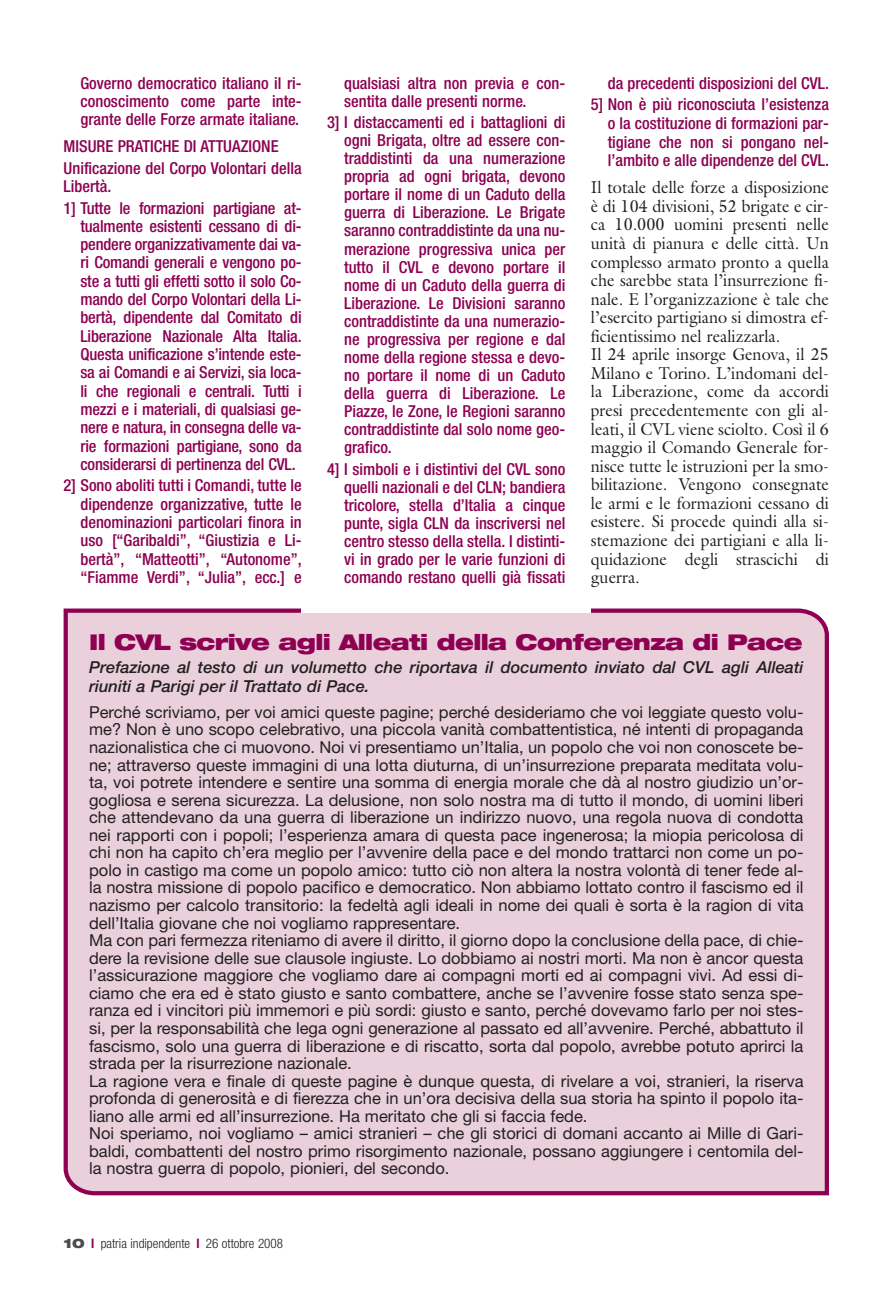
<style>
.page{position:relative;width:893px;height:1297px;background:#fff}
.page>*{position:absolute;margin:0;border:0;box-sizing:border-box;transform-origin:0 0}
.t1{font:900 expanded 21.75px "Helvetica Neue";letter-spacing:-.03em;color:#8d0052}
.t2{font:17.25px/18.6px "Galliard";color:#231f20;scale:.94 1}
.t3{font:16.5px/17.5px "Helvetica Neue";color:#231f20}
.t4{font:500 condensed 16.5px/18px "Helvetica Neue";color:#8d0052;text-align:justify}
.t5{font:italic 500 16.5px/18.8px "Helvetica Neue";color:#231f20}
.t6{font:300 condensed 13.2px "Helvetica Neue";color:#231f20}
.s1{font-weight:900;font-stretch:expanded;color:#4b4c4d}
.s2{font-weight:700;color:#8d0052}
</style>
<div class="page">
<div style="left:64px;top:608px;width:765px;height:587px;background:#e9d0db"></div>
<div style="left:302px;top:608px;width:289px;height:5px;background:#fff"></div>
<p class="t4" style="left:80px;top:75px;width:223px">Governo democratico italiano il ri&shy;conoscimento come parte inte&shy;grante delle Forze armate italiane.</p>
<p class="t4" style="left:64px;top:137px;width:240px;line-height:21.5px">MISURE PRATICHE DI ATTUAZIONE<br>Unificazione del Corpo Volontari della</p>
<p class="t4" style="left:64px;top:177px;width:240px;line-height:21.5px">Libertà.<br>1] Tutte le formazioni partigiane at-</p>
<p class="t4" style="left:80px;top:218px;width:223px">tualmente esistenti cessano di di&shy;pendere organizzativamente dai va&shy;ri Comandi generali e vengono po&shy;ste a tutti gli effetti sotto il solo Co&shy;mando del Corpo Volontari della Li&shy;bertà, dipendente dal Comitato di Liberazione Nazionale Alta Italia.<br>Questa unificazione s’intende este&shy;sa ai Comandi e ai Servizi, sia loca&shy;li che regionali e centrali. Tutti i mezzi e i materiali, di qualsiasi ge&shy;nere e natura, in consegna delle va&shy;rie formazioni partigiane, sono da considerarsi di pertinenza del CVL.</p>
<p class="t4" style="left:80px;top:478px;width:223px;text-indent:-17px">2] Sono aboliti tutti i Comandi, tutte le dipendenze organizzative, tutte le denominazioni particolari finora in uso [“Garibaldi”, “Giustizia e Li&shy;bertà”, “Matteotti”, “Autonome”, “Fiamme Verdi”, “Julia”, ecc.] e</p>
<p class="t4" style="left:344px;top:75px;width:223px">qualsiasi altra non previa e con&shy;sentita dalle presenti norme.</p>
<p class="t4" style="left:344px;top:115px;width:223px;text-indent:-17px">3] I distaccamenti ed i battaglioni di ogni Brigata, oltre ad essere con&shy;traddistinti da una numerazione propria ad ogni brigata, devono portare il nome di un Caduto della guerra di Liberazione. Le Brigate saranno contraddistinte da una nu&shy;merazione progressiva unica per tutto il CVL e devono portare il nome di un Caduto della guerra di Liberazione. Le Divisioni saranno contraddistinte da una numerazio&shy;ne progressiva per regione e dal nome della regione stessa e devo&shy;no portare il nome di un Caduto della guerra di Liberazione. Le Piazze, le Zone, le Regioni saranno contraddistinte dal solo nome geo&shy;grafico.</p>
<p class="t4" style="left:344px;top:461px;width:223px;text-indent:-17px">4] I simboli e i distintivi del CVL sono quelli nazionali e del CLN; bandiera tricolore, stella d’Italia a cinque punte, sigla CLN da inscriversi nel centro stesso della stella. I distinti&shy;vi in grado per le varie funzioni di comando restano quelli già fissati</p>
<p class="t4" style="left:591px;top:73px;width:240px;line-height:21.8px;text-align:right">da precedenti disposizioni del CVL.<br>5] Non è più riconosciuta l’esistenza</p>
<p class="t4" style="left:608px;top:115px;width:223px;line-height:18.6px">o la costituzione di formazioni par&shy;tigiane che non si pongano nel&shy;l’ambito e alle dipendenze del CVL.</p>
<p class="t2" style="left:591px;top:180px;width:255px">Il totale delle forze a disposizione è di 104 divisioni, 52 brigate e cir&shy;ca 10.000 uomini presenti nelle unità di pianura e delle città. Un complesso armato pronto a quella che sarebbe stata l’insurrezione fi&shy;nale. E l’organizzazione è tale che l’esercito partigiano si dimostra ef&shy;ficientissimo nel realizzarla.<br>Il 24 aprile insorge Genova, il 25<br>Milano e Torino. L’indomani del&shy;la Liberazione, come da accordi presi precedentemente con gli al&shy;leati, il CVL viene sciolto. Così il 6 maggio il Comando Generale for&shy;nisce tutte le istruzioni per la smo&shy;bilitazione. Vengono consegnate le armi e le formazioni cessano di esistere. Si procede quindi alla si&shy;stemazione dei partigiani e alla li&shy;quidazione degli strascichi di guerra.</p>
<h1 class="t1" style="left:89px;top:634px;width:715px">Il CVL scrive agli Alleati della Conferenza di Pace</h1>
<p class="t5" style="left:89px;top:659px;width:716px">Prefazione al testo di un volumetto che riportava il documento inviato dal CVL agli Alleati riuniti a Parigi per il Trattato di Pace.</p>
<p class="t3" style="left:89px;top:705px;width:716px">Perché scriviamo, per voi amici queste pagine; perché desideriamo che voi leggiate questo volu&shy;me? Non è uno scopo celebrativo, una piccola vanità combattentistica, né intenti di propaganda nazionalistica che ci muovono. Noi vi presentiamo un’Italia, un popolo che voi non conoscete be&shy;ne; attraverso queste immagini di una lotta diuturna, di un’insurrezione preparata meditata volu&shy;ta, voi potrete intendere e sentire una somma di energia morale che dà al nostro giudizio un’or&shy;gogliosa e serena sicurezza. La delusione, non solo nostra ma di tutto il mondo, di uomini liberi che attendevano da una guerra di liberazione un indirizzo nuovo, una regola nuova di condotta nei rapporti con i popoli; l’esperienza amara di questa pace ingenerosa; la miopia pericolosa di chi non ha capito ch’era meglio per l’avvenire della pace e del mondo trattarci non come un po&shy;polo in castigo ma come un popolo amico: tutto ciò non altera la nostra volontà di tener fede al&shy;la nostra missione di popolo pacifico e democratico. Non abbiamo lottato contro il fascismo ed il nazismo per calcolo transitorio: la fedeltà agli ideali in nome dei quali è sorta è la ragion di vita dell’Italia giovane che noi vogliamo rappresentare.<br>Ma con pari fermezza riteniamo di avere il diritto, il giorno dopo la conclusione della pace, di chie&shy;dere la revisione delle sue clausole ingiuste. Lo dobbiamo ai nostri morti. Ma non è ancor questa l’assicurazione maggiore che vogliamo dare ai compagni morti ed ai compagni vivi. Ad essi di&shy;ciamo che era ed è stato giusto e santo combattere, anche se l’avvenire fosse stato senza spe&shy;ranza ed i vincitori più immemori e più sordi: giusto e santo, perché dovevamo farlo per noi stes&shy;si, per la responsabilità che lega ogni generazione al passato ed all’avvenire. Perché, abbattuto il fascismo, solo una guerra di liberazione e di riscatto, sorta dal popolo, avrebbe potuto aprirci la strada per la risurrezione nazionale.<br>La ragione vera e finale di queste pagine è dunque questa, di rivelare a voi, stranieri, la riserva profonda di generosità e di fierezza che in un’ora decisiva della sua storia ha spinto il popolo ita&shy;liano alle armi ed all’insurrezione. Ha meritato che gli si faccia fede.<br>Noi speriamo, noi vogliamo – amici stranieri – che gli storici di domani accanto ai Mille di Gari&shy;baldi, combattenti del nostro primo risorgimento nazionale, possano aggiungere i centomila del&shy;la nostra guerra di popolo, pionieri, del secondo.</p>
<p class="t6" style="left:64px;top:1238px;width:221px"><span class="s1">10</span> <span class="s2">l</span> patria indipendente <span class="s2">l</span> 26 ottobre 2008</p>
</div>
